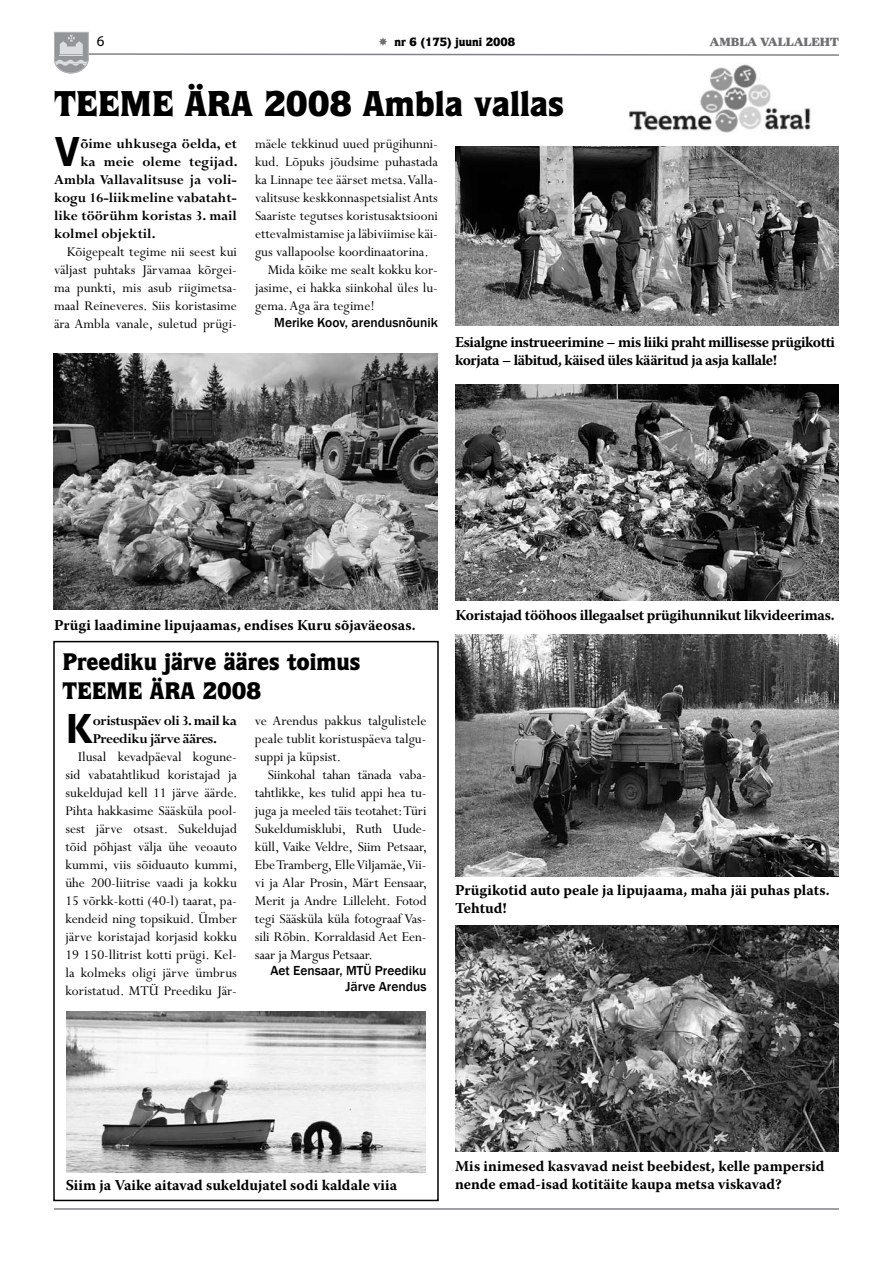
<style>
.page{position:relative;width:893px;height:1263px;background:#fff}
.page>*{position:absolute;margin:0;border:0;box-sizing:border-box;transform-origin:0 0}
.t1{font:900 39.45px "Bell Gothic Std";color:#000}
.t2{font:900 36px "Quorum Std";color:#000}
.t3{font:900 24px/28.8px "Quorum Std";color:#000}
.t4{font:15px/18px "Perpetua Std";color:#000;text-align:justify}
.t5{font:700 15px/18px "Warnock Pro";color:#000}
.t6{font:700 15px "Perpetua Std";color:#000}
.t7{font:700 15px/18px "Warnock Pro";letter-spacing:-.03em;color:#000}
.t8{font:700 15px "Warnock Pro";letter-spacing:-.02em;color:#000}
.t9{font:700 15px/18px "Perpetua Std";letter-spacing:-.03em;color:#000}
.t10{font:15px "Myriad Pro";color:#000}
.t11{font:500 13.5px/16.2px "Franklin Gothic";color:#000;text-align:right}
.t12{font:900 12px "Quorum Std";color:#000}
.t13{font:900 12px "Farnham Display";color:#6d6f71}
</style>
<div class="page">
<div style="left:54px;top:32px;width:34px;height:27px;background:#939598;border:1px solid #b0b2b4"></div>
<hr style="left:54px;top:1208px;width:785px;height:2px;background:#808285">
<img style="left:455px;top:926px;width:384px;height:226px">
<img style="left:53px;top:354px;width:385px;height:256px">
<img style="left:66px;top:1011px;width:360px;height:161px">
<img style="left:455px;top:146px;width:384px;height:179px">
<img style="left:455px;top:634px;width:384px;height:243px">
<img style="left:455px;top:385px;width:384px;height:215px">
<img style="left:629px;top:74px;width:182px;height:59px">
<svg style="left:54px;top:35px;width:785px;height:39px"></svg>
<p class="t10" style="left:97px;top:32px;width:9px">6</p>
<p class="t12" style="left:394px;top:34px;width:122px">nr 6 (175) juuni 2008</p>
<p class="t13" style="left:709px;top:35px;width:131px">AMBLA VALLALEHT</p>
<h2 class="t2" style="left:54px;top:81px;width:511px">TEEME ÄRA 2008 Ambla vallas</h2>
<h1 class="t1" style="left:54px;top:129px;width:28px">V</h1>
<p class="t6" style="left:80px;top:136px;width:158px">õime uhkusega öelda, et</p>
<p class="t6" style="left:80px;top:154px;width:159px">ka meie oleme tegijad.</p>
<p class="t6" style="left:54px;top:172px;width:184px">Ambla Vallavalitsuse ja voli-</p>
<p class="t6" style="left:54px;top:190px;width:184px">kogu 16-liikmeline vabataht-</p>
<p class="t6" style="left:54px;top:208px;width:185px">like töörühm koristas 3. mail</p>
<p class="t6" style="left:54px;top:226px;width:103px">kolmel objektil.</p>
<p class="t4" style="left:54px;top:244px;width:184px;text-indent:13px">Kõigepealt tegime nii seest kui väljast puhtaks Järvamaa kõrgei&shy;ma punkti, mis asub riigimetsa&shy;maal Reineveres. Siis koristasime ära Ambla vanale, suletud prügi-</p>
<p class="t4" style="left:255px;top:136px;width:184px">mäele tekkinud uued prügihunni-</p>
<p class="t4" style="left:255px;top:154px;width:184px">kud. Lõpuks jõudsime puhastada</p>
<p class="t4" style="left:255px;top:172px;width:184px">ka Linnape tee äärset metsa. Valla-</p>
<p class="t4" style="left:255px;top:190px;width:184px">valitsuse keskkonnaspetsialist Ants</p>
<p class="t4" style="left:255px;top:208px;width:184px">Saariste tegutses koristusaktsiooni</p>
<p class="t4" style="left:255px;top:226px;width:184px">ettevalmistamise ja läbiviimise käi-</p>
<p class="t4" style="left:255px;top:244px;width:175px">gus vallapoolse koordinaatorina.</p>
<p class="t4" style="left:268px;top:262px;width:172px">Mida kõike me sealt kokku kor-</p>
<p class="t4" style="left:255px;top:280px;width:184px">jasime, ei hakka siinkohal üles lu-</p>
<p class="t4" style="left:255px;top:298px;width:121px">gema. Aga ära tegime!</p>
<p class="t11" style="left:274px;top:314px;width:165px">Merike Koov, arendusnõunik</p>
<p class="t7" style="left:455px;top:332px;width:382px">Esialgne instrueerimine – mis liiki praht millisesse prügikotti korjata – läbitud, käised üles kääritud ja asja kallale!</p>
<p class="t5" style="left:54px;top:616px;width:363px">Prügi laadimine lipujaamas, endises Kuru sõjaväeosas.</p>
<h3 class="t3" style="left:63px;top:647px;width:300px">Preediku järve ääres toimus<br>TEEME ÄRA 2008</h3>
<h1 class="t1" style="left:65px;top:705px;width:30px">K</h1>
<p class="t9" style="left:93px;top:712px;width:146px">oristuspäev oli 3. mail ka<br>Preediku järve ääres.</p>
<p class="t4" style="left:65px;top:748px;width:174px;text-indent:13px">Ilusal kevadpäeval kogune&shy;sid vabatahtlikud koristajad ja sukeldujad kell 11 järve äärde.<br>Pihta hakkasime Sääsküla pool&shy;sest järve otsast. Sukeldujad tõid põhjast välja ühe veoauto kummi, viis sõiduauto kummi, ühe 200-liitrise vaadi ja kokku 15 võrkk-kotti (40-l) taarat, pa&shy;kendeid ning topsikuid. Ümber järve koristajad korjasid kokku 19 150-llitrist kotti prügi. Kel&shy;la kolmeks oligi järve ümbrus koristatud. MTÜ Preediku Jär-</p>
<p class="t4" style="left:255px;top:712px;width:173px">ve Arendus pakkus talgulistele peale tublit koristuspäeva talgu&shy;suppi ja küpsist.</p>
<p class="t4" style="left:255px;top:766px;width:174px;text-indent:13px">Siinkohal tahan tänada vaba&shy;tahtlikke, kes tulid appi hea tu&shy;juga ja meeled täis teotahet: Türi Sukeldumisklubi, Ruth Uude&shy;küll, Vaike Veldre, Siim Petsaar, Ebe Tramberg, Elle Viljamäe, Vii&shy;vi ja Alar Prosin, Märt Eensaar, Merit ja Andre Lilleleht. Fotod tegi Sääsküla küla fotograaf Vas&shy;sili Rõbin. Korraldasid Aet Een&shy;saar ja Margus Petsaar.</p>
<p class="t11" style="left:270px;top:962px;width:158px">Aet Eensaar, MTÜ Preediku<br>Järve Arendus</p>
<p class="t8" style="left:456px;top:606px;width:381px">Koristajad tööhoos illegaalset prügihunnikut likvideerimas.</p>
<p class="t5" style="left:455px;top:881px;width:376px">Prügikotid auto peale ja lipujaama, maha jäi puhas plats.<br>Tehtud!</p>
<p class="t5" style="left:66px;top:1176px;width:333px">Siim ja Vaike aitavad sukeldujatel sodi kaldale viia</p>
<p class="t5" style="left:455px;top:1157px;width:371px">Mis inimesed kasvavad neist beebidest, kelle pampersid nende emad-isad kotitäite kaupa metsa viskavad?</p>
</div>
